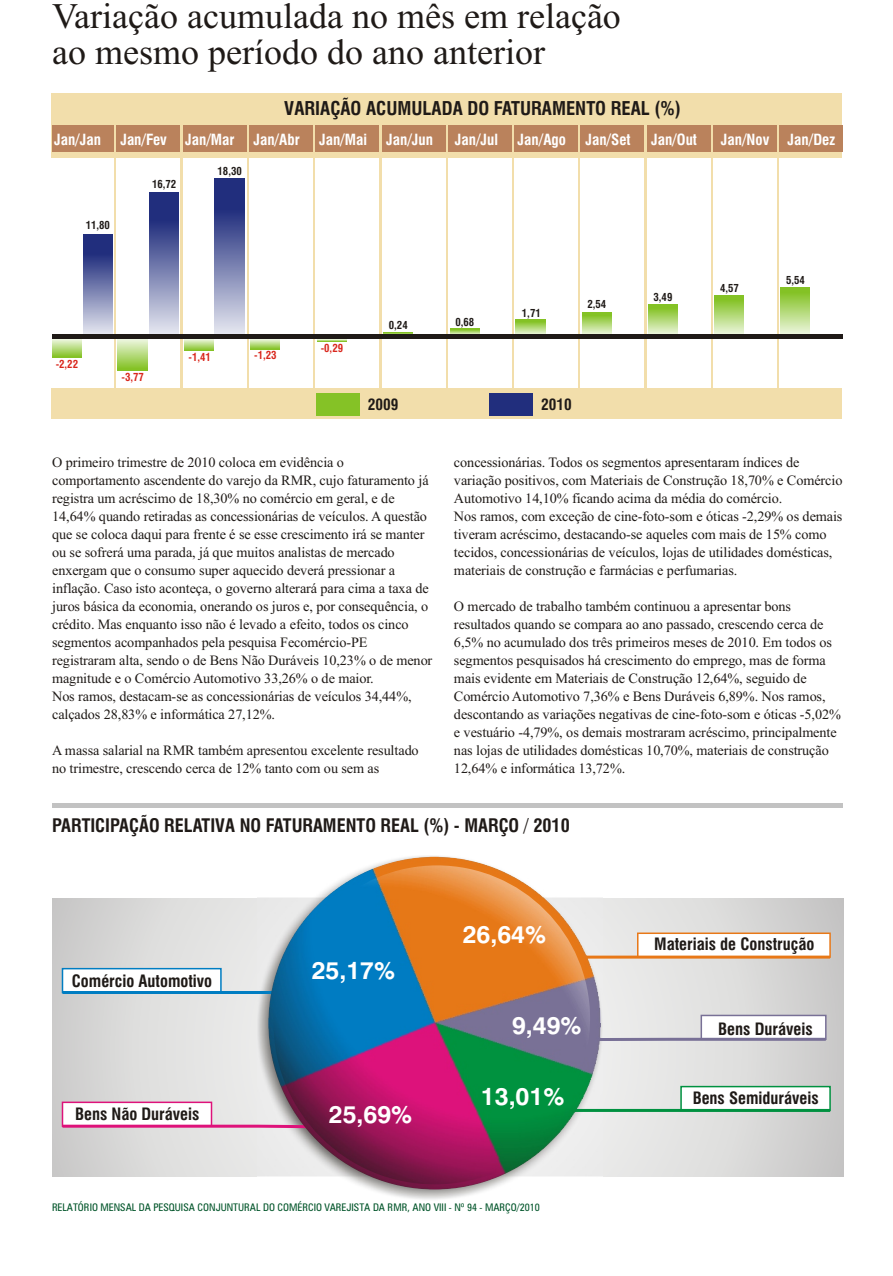
<style>
.page{position:relative;width:893px;height:1276px;background:#fff}
.page>*{position:absolute;margin:0;border:0;box-sizing:border-box;transform-origin:0 0}
.t1{font:36px/36px "Times New Roman";color:#1f1a17}
.t2{font:700 24.45px "Swiss 721 BT";color:#fff}
.t3{font:700 condensed 18.6px "Swiss 721 BT";color:#1f1a17}
.t4{font:700 condensed 18.15px "Swiss 721 BT";color:#1f1a17}
.t5{font:700 condensed 16.65px "Swiss 721 BT";color:#1f1a17}
.t6{font:700 condensed 15.3px "Swiss 721 BT";color:#1f1a17}
.t7{font:700 condensed 15px "Swiss 721 BT";color:#fff}
.t8{font:14.25px/18px "Times New Roman";color:#1f1a17}
.t9{font:700 condensed 10.8px "Swiss 721 BT";color:#1f1a17}
.t10{font:700 condensed 10.8px "Swiss 721 BT";color:#d9261c}
.t11{font:condensed 10.5px "Zurich BT";color:#005429}
.s1{font-weight:400}
</style>
<div class="page">
<div style="left:52px;top:898px;width:791px;height:278px;background:#c9c8c8"></div>
<div style="left:52px;top:803px;width:791px;height:5px;background:#c2c2c2"></div>
<svg style="left:59px;top:856px;width:772px;height:344px"></svg>
<hr style="left:512px;top:1109px;width:318px;height:3px;background:#009140">
<div style="left:51px;top:93px;width:791px;height:325px;background:#f2deab"></div>
<div style="left:580px;top:159px;width:64px;height:229px;background:#fff"></div>
<div style="left:580px;top:125px;width:64px;height:26px;background:#ba825c"></div>
<div style="left:316px;top:393px;width:44px;height:23px;background:#85c226"></div>
<div style="left:490px;top:393px;width:43px;height:23px;background:#212e7d"></div>
<div style="left:50px;top:159px;width:64px;height:229px;background:#fff"></div>
<div style="left:52px;top:125px;width:62px;height:26px;background:#ba825c"></div>
<div style="left:116px;top:159px;width:64px;height:229px;background:#fff"></div>
<div style="left:116px;top:125px;width:64px;height:26px;background:#ba825c"></div>
<div style="left:183px;top:159px;width:64px;height:229px;background:#fff"></div>
<div style="left:183px;top:125px;width:64px;height:26px;background:#ba825c"></div>
<div style="left:249px;top:159px;width:64px;height:229px;background:#fff"></div>
<div style="left:249px;top:125px;width:64px;height:26px;background:#ba825c"></div>
<div style="left:316px;top:159px;width:63px;height:229px;background:#fff"></div>
<div style="left:316px;top:125px;width:63px;height:26px;background:#ba825c"></div>
<div style="left:382px;top:159px;width:64px;height:229px;background:#fff"></div>
<div style="left:382px;top:125px;width:64px;height:26px;background:#ba825c"></div>
<div style="left:448px;top:159px;width:64px;height:229px;background:#fff"></div>
<div style="left:448px;top:125px;width:64px;height:26px;background:#ba825c"></div>
<div style="left:514px;top:159px;width:64px;height:229px;background:#fff"></div>
<div style="left:514px;top:125px;width:64px;height:26px;background:#ba825c"></div>
<svg style="left:52px;top:339px;width:29px;height:19px"></svg>
<svg style="left:83px;top:234px;width:29px;height:100px;background:#6f77aa"></svg>
<div style="left:118px;top:339px;width:29px;height:32px;background:linear-gradient(to bottom,#edf6df,#81c120)"></div>
<svg style="left:184px;top:339px;width:29px;height:12px"></svg>
<svg style="left:251px;top:339px;width:29px;height:10px"></svg>
<svg style="left:317px;top:339px;width:29px;height:2px"></svg>
<svg style="left:384px;top:332px;width:29px;height:2px"></svg>
<svg style="left:450px;top:329px;width:29px;height:5px"></svg>
<svg style="left:516px;top:320px;width:29px;height:14px"></svg>
<svg style="left:582px;top:313px;width:29px;height:21px"></svg>
<svg style="left:149px;top:192px;width:30px;height:142px;background:#6f78ab"></svg>
<svg style="left:215px;top:179px;width:29px;height:155px;background:#6f78ab"></svg>
<div style="left:713px;top:159px;width:64px;height:229px;background:#fff"></div>
<div style="left:713px;top:125px;width:64px;height:26px;background:#ba825c"></div>
<div style="left:647px;top:159px;width:63px;height:229px;background:#fff"></div>
<div style="left:647px;top:125px;width:63px;height:26px;background:#ba825c"></div>
<div style="left:779px;top:159px;width:64px;height:229px;background:#fff"></div>
<svg style="left:648px;top:305px;width:29px;height:29px"></svg>
<div style="left:715px;top:295px;width:29px;height:39px;background:linear-gradient(to bottom,#78bc10,#e9f5d8)"></div>
<div style="left:781px;top:287px;width:29px;height:47px;background:linear-gradient(to bottom,#79bd12,#eaf5da)"></div>
<div style="left:779px;top:125px;width:64px;height:26px;background:#ba825c"></div>
<div style="left:52px;top:334px;width:790px;height:5px;background:#1f1a17"></div>
<img style="left:268px;top:857px;width:333px;height:332px;border-radius:50%">
<img style="left:273px;top:862px;width:323px;height:322px;border-radius:50%">
<img style="left:284px;top:865px;width:306px;height:306px;border-radius:50%">
<h1 class="t1" style="left:52px;top:1px;width:570px">Variação acumulada no mês em relação ao mesmo período do ano anterior</h1>
<h3 class="t3" style="left:284px;top:100px;width:398px">VARIAÇÃO ACUMULADA DO FATURAMENTO REAL (%)</h3>
<p class="t7" style="left:54px;top:133px;width:48px">Jan/Jan</p>
<p class="t7" style="left:120px;top:133px;width:116px">Jan/Fev Jan/Mar</p>
<p class="t7" style="left:253px;top:133px;width:48px">Jan/Abr</p>
<p class="t7" style="left:319px;top:133px;width:50px">Jan/Mai</p>
<p class="t7" style="left:386px;top:133px;width:48px">Jan/Jun</p>
<p class="t7" style="left:455px;top:133px;width:45px">Jan/Jul</p>
<p class="t7" style="left:518px;top:133px;width:50px">Jan/Ago</p>
<p class="t7" style="left:585px;top:133px;width:47px">Jan/Set</p>
<p class="t7" style="left:651px;top:133px;width:47px">Jan/Out</p>
<p class="t7" style="left:721px;top:133px;width:116px">Jan/Nov Jan/Dez</p>
<p class="t9" style="left:152px;top:180px;width:26px">16,72</p>
<p class="t9" style="left:218px;top:166px;width:26px">18,30</p>
<p class="t9" style="left:86px;top:221px;width:26px">11,80</p>
<p class="t10" style="left:56px;top:360px;width:24px">-2,22</p>
<p class="t10" style="left:121px;top:372px;width:24px">-3,77</p>
<p class="t10" style="left:188px;top:353px;width:24px">-1,41</p>
<p class="t10" style="left:254px;top:351px;width:24px">-1,23</p>
<p class="t10" style="left:321px;top:344px;width:24px">-0,29</p>
<p class="t9" style="left:389px;top:321px;width:20px">0,24</p>
<p class="t9" style="left:455px;top:318px;width:20px">0,68</p>
<p class="t9" style="left:522px;top:309px;width:20px">1,71</p>
<p class="t9" style="left:587px;top:299px;width:20px">2,54</p>
<p class="t6" style="left:368px;top:398px;width:32px">2009</p>
<p class="t6" style="left:541px;top:398px;width:32px">2010</p>
<p class="t9" style="left:653px;top:293px;width:20px">3,49</p>
<p class="t9" style="left:720px;top:284px;width:20px">4,57</p>
<p class="t9" style="left:786px;top:276px;width:20px">5,54</p>
<p class="t8" style="left:52px;top:454px;width:382px">O primeiro trimestre de 2010 coloca em evidência o comportamento ascendente do varejo da RMR, cujo faturamento já registra um acréscimo de 18,30% no comércio em geral, e de 14,64% quando retiradas as concessionárias de veículos. A questão que se coloca daqui para frente é se esse crescimento irá se manter ou se sofrerá uma parada, já que muitos analistas de mercado enxergam que o consumo super aquecido deverá pressionar a inflação. Caso isto aconteça, o governo alterará para cima a taxa de juros básica da economia, onerando os juros e, por consequência, o crédito. Mas enquanto isso não é levado a efeito, todos os cinco segmentos acompanhados pela pesquisa Fecomércio-PE registraram alta, sendo o de Bens Não Duráveis 10,23% o de menor magnitude e o Comércio Automotivo 33,26% o de maior.<br>Nos ramos, destacam-se as concessionárias de veículos 34,44%, calçados 28,83% e informática 27,12%.</p>
<p class="t8" style="left:52px;top:742px;width:368px">A massa salarial na RMR também apresentou excelente resultado no trimestre, crescendo cerca de 12% tanto com ou sem as</p>
<p class="t8" style="left:454px;top:454px;width:390px">concessionárias. Todos os segmentos apresentaram índices de variação positivos, com Materiais de Construção 18,70% e Comércio Automotivo 14,10% ficando acima da média do comércio.<br>Nos ramos, com exceção de cine-foto-som e óticas -2,29% os demais tiveram acréscimo, destacando-se aqueles com mais de 15% como tecidos, concessionárias de veículos, lojas de utilidades domésticas, materiais de construção e farmácias e perfumarias.</p>
<p class="t8" style="left:454px;top:598px;width:389px">O mercado de trabalho também continuou a apresentar bons resultados quando se compara ao ano passado, crescendo cerca de 6,5% no acumulado dos três primeiros meses de 2010. Em todos os segmentos pesquisados há crescimento do emprego, mas de forma mais evidente em Materiais de Construção 12,64%, seguido de Comércio Automotivo 7,36% e Bens Duráveis 6,89%. Nos ramos, descontando as variações negativas de cine-foto-som e óticas -5,02% e vestuário -4,79%, os demais mostraram acréscimo, principalmente nas lojas de utilidades domésticas 10,70%, materiais de construção 12,64% e informática 13,72%.</p>
<p class="t4" style="left:52px;top:818px;width:519px">PARTICIPAÇÃO RELATIVA NO FATURAMENTO REAL (%) - MARÇO <span class="s1">/</span> 2010</p>
<p class="t5" style="left:72px;top:974px;width:142px">Comércio Automotivo</p>
<p class="t5" style="left:75px;top:1107px;width:126px">Bens Não Duráveis</p>
<h2 class="t2" style="left:312px;top:960px;width:85px">25,17%</h2>
<h2 class="t2" style="left:329px;top:1104px;width:85px">25,69%</h2>
<h2 class="t2" style="left:463px;top:924px;width:85px">26,64%</h2>
<h2 class="t2" style="left:512px;top:1016px;width:71px">9,49%</h2>
<h2 class="t2" style="left:481px;top:1086px;width:85px">13,01%</h2>
<p class="t11" style="left:52px;top:1203px;width:489px">RELATÓRIO MENSAL DA PESQUISA CONJUNTURAL DO COMÉRCIO VAREJISTA DA RMR, ANO VIII - Nº 94 - MARÇO/2010</p>
<p class="t5" style="left:654px;top:937px;width:162px">Materiais de Construção</p>
<p class="t5" style="left:718px;top:1022px;width:96px">Bens Duráveis</p>
<p class="t5" style="left:693px;top:1091px;width:128px">Bens Semiduráveis</p>
</div>
